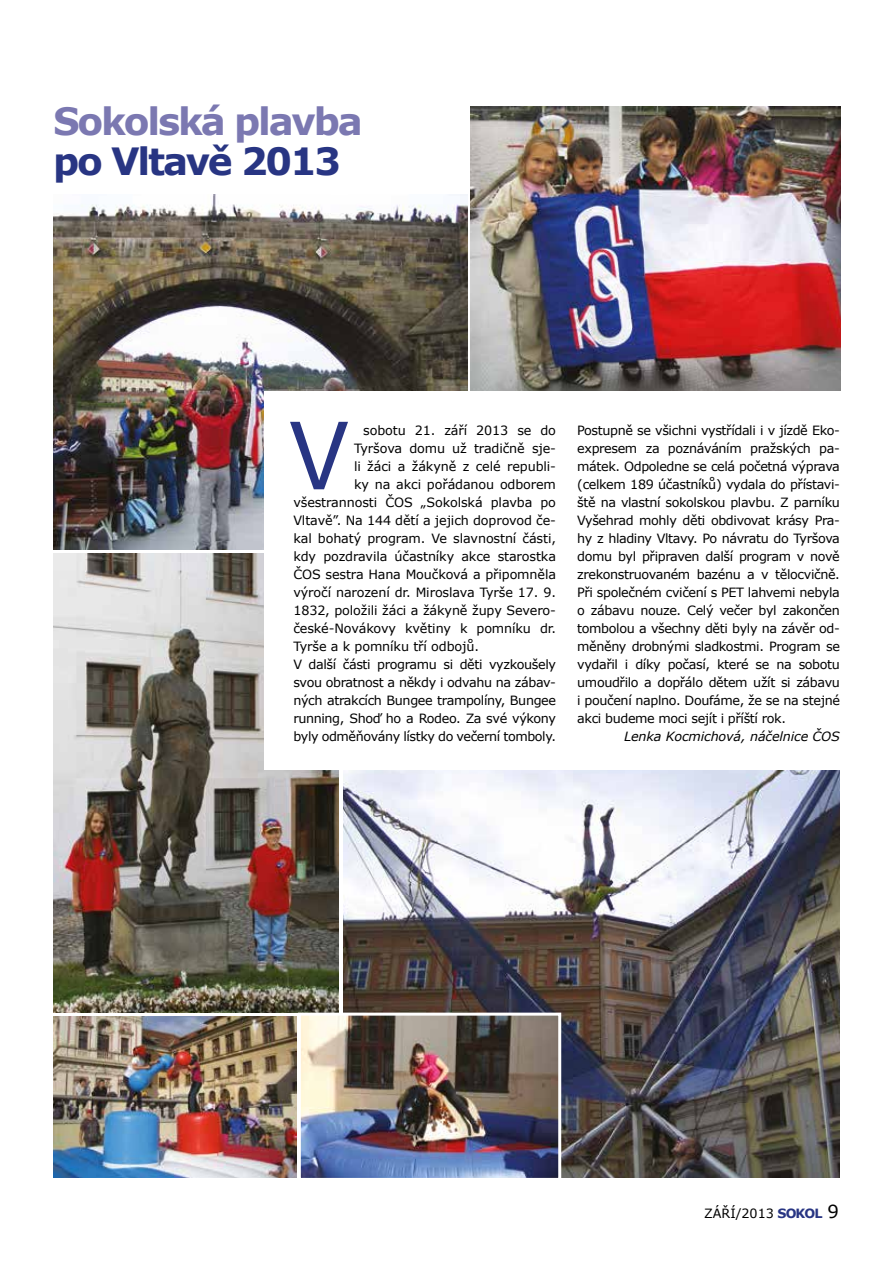
<style>
.page{position:relative;width:893px;height:1263px;background:#fff}
.page>*{position:absolute;margin:0;border:0;box-sizing:border-box;transform-origin:0 0}
.t1{font:94.5px "Helvetica Neue CE";color:#283583}
.t2{font:700 37.5px "Verdana";letter-spacing:-.06em;color:#7b78b1}
.t3{font:700 37.5px "Verdana";letter-spacing:-.06em;color:#283583}
.t4{font:12.75px/18px "Verdana";letter-spacing:-.01em;color:#000;text-align:justify}
.t5{font:12.75px "Verdana";letter-spacing:-.03em;color:#000}
.t6{font:italic 12.75px "Verdana";letter-spacing:-.01em;color:#000}
.s1{font-weight:700;color:#283583}
.s2{font-size:18px}
</style>
<div class="page">
<img style="left:343px;top:770px;width:497px;height:407px">
<img style="left:53px;top:195px;width:415px;height:355px">
<img style="left:471px;top:106px;width:370px;height:285px">
<img style="left:53px;top:554px;width:286px;height:458px">
<div style="left:265px;top:391px;width:597px;height:379px;background:#fff"></div>
<img style="left:53px;top:1016px;width:243px;height:162px">
<img style="left:296px;top:1011px;width:267px;height:167px">
<h2 class="t2" style="left:53px;top:95px;width:311px">Sokolská plavba</h2>
<h2 class="t3" style="left:53px;top:135px;width:289px">po Vltavě 2013</h2>
<h1 class="t1" style="left:290px;top:399px;width:59px">V</h1>
<p class="t4" style="left:363px;top:421px;width:194px">sobotu 21. září 2013 se do</p>
<p class="t4" style="left:354px;top:439px;width:203px">Tyršova domu už tradičně sje-</p>
<p class="t4" style="left:354px;top:457px;width:203px">li žáci a žákyně z celé republi-</p>
<p class="t4" style="left:354px;top:475px;width:203px">ky na akci pořádanou odborem</p>
<p class="t4" style="left:293px;top:493px;width:264px">všestrannosti ČOS „Sokolská plavba po</p>
<p class="t4" style="left:293px;top:511px;width:264px">Vltavě”. Na 144 dětí a jejich doprovod če-</p>
<p class="t4" style="left:293px;top:529px;width:264px">kal bohatý program. Ve slavnostní části,</p>
<p class="t4" style="left:293px;top:547px;width:264px">kdy pozdravila účastníky akce starostka</p>
<p class="t4" style="left:293px;top:565px;width:264px">ČOS sestra Hana Moučková a připomněla</p>
<p class="t4" style="left:293px;top:583px;width:264px">výročí narození dr. Miroslava Tyrše 17. 9.</p>
<p class="t4" style="left:293px;top:601px;width:264px">1832, položili žáci a žákyně župy Severo-</p>
<p class="t4" style="left:293px;top:619px;width:264px">české-Novákovy květiny k pomníku dr.</p>
<p class="t4" style="left:293px;top:637px;width:187px">Tyrše a k pomníku tří odbojů.</p>
<p class="t5" style="left:293px;top:655px;width:264px">V další části programu si děti vyzkoušely</p>
<p class="t5" style="left:293px;top:673px;width:264px">svou obratnost a někdy i odvahu na zábav-</p>
<p class="t5" style="left:293px;top:691px;width:264px">ných atrakcích Bungee trampolíny, Bungee</p>
<p class="t5" style="left:293px;top:709px;width:264px">running, Shoď ho a Rodeo. Za své výkony</p>
<p class="t5" style="left:293px;top:727px;width:264px">byly odměňovány lístky do večerní tomboly.</p>
<p class="t4" style="left:577px;top:421px;width:264px">Postupně se všichni vystřídali i v jízdě Eko&shy;expresem za poznáváním pražských pa&shy;mátek. Odpoledne se celá početná výprava (celkem 189 účastníků) vydala do přístavi&shy;ště na vlastní sokolskou plavbu. Z parníku Vyšehrad mohly děti obdivovat krásy Pra&shy;hy z hladiny Vltavy. Po návratu do Tyršova domu byl připraven další program v nově zrekonstruovaném bazénu a v tělocvičně.<br>Při společném cvičení s PET lahvemi nebyla o zábavu nouze. Celý večer byl zakončen tombolou a všechny děti byly na závěr od&shy;měněny drobnými sladkostmi. Program se vydařil i díky počasí, které se na sobotu umoudřilo a dopřálo dětem užít si zábavu i poučení naplno. Doufáme, že se na stejné akci budeme moci sejít i příští rok.</p>
<p class="t6" style="left:624px;top:727px;width:217px">Lenka Kocmichová, náčelnice ČOS</p>
<p class="t4" style="left:704px;top:1205px;width:136px">ZÁŘÍ/2013 <span class="s1">SOKOL</span> <span class="s2">9</span></p>
</div>
